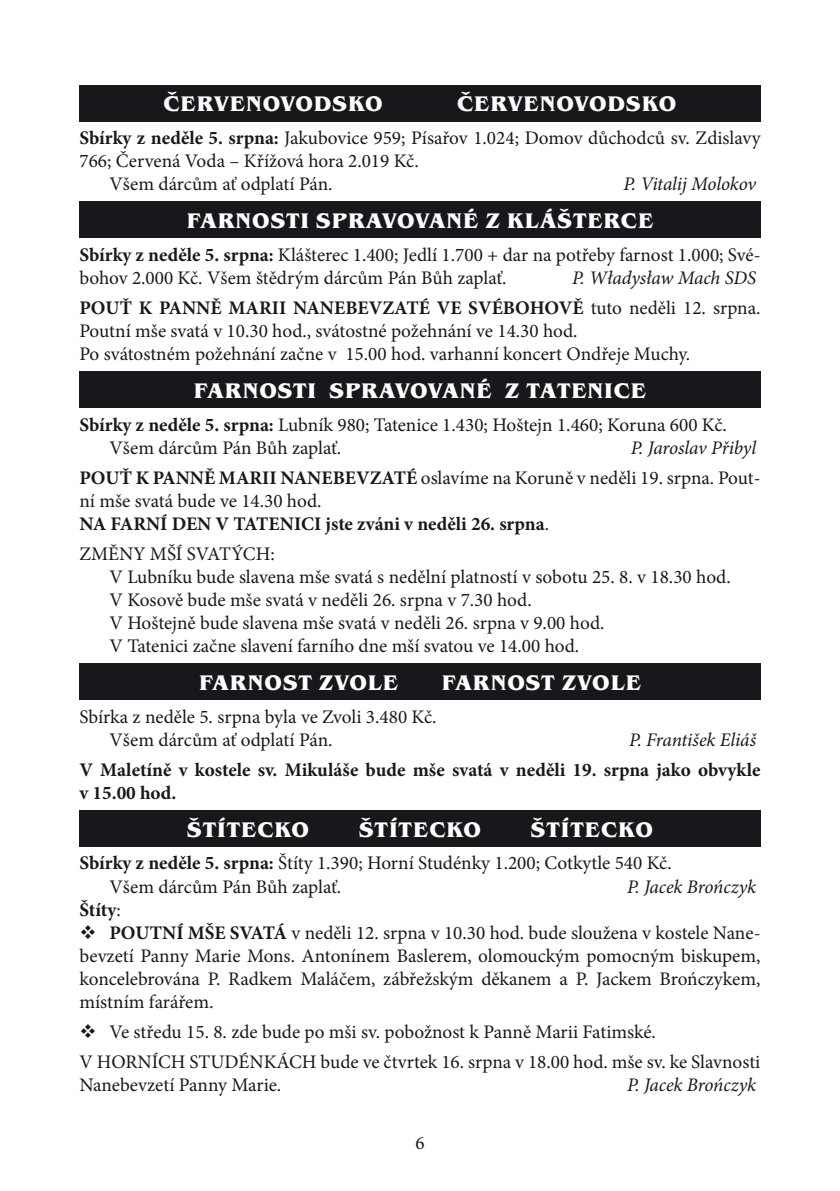
<style>
.page{position:relative;width:840px;height:1191px;background:#fff}
.page>*{position:absolute;margin:0;border:0;box-sizing:border-box;transform-origin:0 0}
.t1{font:700 21.8px "Benguiat Itc TOT";letter-spacing:.045em;color:#fff}
.t2{font:19.2px/23px "Minion Pro";color:#1a171c}
.t3{font:700 19.2px/23px "Minion Pro";color:#1a171c}
.t4{font:italic 19.2px "Minion Pro";letter-spacing:-.01em;color:#1a171c}
.t5{font:19px "Minion Pro";color:#1a171c}
.s1{font-weight:700}
.s2{font-weight:400;font-style:italic}
.s3{font-weight:400}
.s4{font-style:italic}
</style>
<div class="page">
<div style="left:79px;top:85px;width:681px;height:36px;background:#1a171c"></div>
<div style="left:79px;top:201px;width:681px;height:37px;background:#1a171c"></div>
<div style="left:79px;top:371px;width:681px;height:36px;background:#1a171c"></div>
<div style="left:79px;top:663px;width:681px;height:36px;background:#1a171c"></div>
<div style="left:79px;top:810px;width:681px;height:36px;background:#1a171c"></div>
<p class="t1" style="left:163px;top:91px;width:221px">ČERVENOVODSKO</p>
<p class="t1" style="left:457px;top:91px;width:221px">ČERVENOVODSKO</p>
<p class="t2" style="left:79px;top:127px;width:682px"><span class="s1">Sbírky z neděle 5. srpna:</span> Jakubovice 959; Písařov 1.024; Domov důchodců sv. Zdislavy</p>
<p class="t2" style="left:79px;top:150px;width:340px">766; Červená Voda – Křížová hora 2.019 Kč.</p>
<p class="t2" style="left:109px;top:173px;width:224px">Všem dárcům ať odplatí Pán.</p>
<p class="t4" style="left:623px;top:171px;width:134px">P. Vitalij Molokov</p>
<p class="t1" style="left:187px;top:208px;width:467px">FARNOSTI SPRAVOVANÉ Z KLÁŠTERCE</p>
<p class="t2" style="left:79px;top:243px;width:682px"><span class="s1">Sbírky z neděle 5. srpna:</span> Klášterec 1.400; Jedlí 1.700 + dar na potřeby farnost 1.000; Své&shy;bohov 2.000 Kč. Všem štědrým dárcům Pán Bůh zaplať.</p>
<p class="t3" style="left:79px;top:262px;width:682px;line-height:30.2px;text-align:right"><span class="s2">P. Władysław Mach SDS<br></span>POUŤ K PANNĚ MARII NANEBEVZATÉ VE SVÉBOHOVĚ <span class="s3">tuto neděli 12. srpna.</span></p>
<p class="t2" style="left:79px;top:320px;width:612px">Poutní mše svatá v 10.30 hod., svátostné požehnání ve 14.30 hod.<br>Po svátostném požehnání začne v 15.00 hod. varhanní koncert Ondřeje Muchy.</p>
<p class="t1" style="left:194px;top:378px;width:453px">FARNOSTI SPRAVOVANÉ Z TATENICE</p>
<p class="t2" style="left:109px;top:413px;width:618px;text-indent:-30px"><span class="s1">Sbírky z neděle 5. srpna:</span> Lubník 980; Tatenice 1.430; Hoštejn 1.460; Koruna 600 Kč.<br>Všem dárcům Pán Bůh zaplať.</p>
<p class="t2" style="left:79px;top:432px;width:682px;line-height:30.2px;text-align:right"><span class="s4">P. Jaroslav Přibyl<br></span><span class="s1">POUŤ K PANNĚ MARII NANEBEVZATÉ</span> oslavíme na Koruně v neděli 19. srpna. Pout-</p>
<p class="t3" style="left:79px;top:489px;width:471px"><span class="s3">ní mše svatá bude ve 14.30 hod.<br></span>NA FARNÍ DEN V TATENICI jste zváni v neděli 26. srpna<span class="s3">.</span></p>
<p class="t2" style="left:109px;top:542px;width:622px;text-indent:-30px">ZMĚNY MŠÍ SVATÝCH:<br>V Lubníku bude slavena mše svatá s nedělní platností v sobotu 25. 8. v 18.30 hod.<br>V Kosově bude mše svatá v neděli 26. srpna v 7.30 hod.<br>V Hoštejně bude slavena mše svatá v neděli 26. srpna v 9.00 hod.<br>V Tatenici začne slavení farního dne mší svatou ve 14.00 hod.</p>
<p class="t1" style="left:199px;top:670px;width:200px">FARNOST ZVOLE</p>
<p class="t1" style="left:441px;top:670px;width:200px">FARNOST ZVOLE</p>
<p class="t2" style="left:109px;top:705px;width:328px;text-indent:-30px">Sbírka z neděle 5. srpna byla ve Zvoli 3.480 Kč.<br>Všem dárcům ať odplatí Pán.</p>
<p class="t4" style="left:629px;top:726px;width:128px">P. František Eliáš</p>
<p class="t3" style="left:79px;top:758px;width:682px">V Maletíně v kostele sv. Mikuláše bude mše svatá v neděli 19. srpna jako obvykle v 15.00 hod.</p>
<p class="t1" style="left:187px;top:816px;width:123px">ŠTÍTECKO</p>
<p class="t1" style="left:359px;top:816px;width:123px">ŠTÍTECKO</p>
<p class="t1" style="left:530px;top:816px;width:123px">ŠTÍTECKO</p>
<p class="t2" style="left:109px;top:852px;width:563px;text-indent:-30px"><span class="s1">Sbírky z neděle 5. srpna:</span> Štíty 1.390; Horní Studénky 1.200; Cotkytle 540 Kč.<br>Všem dárcům Pán Bůh zaplať.</p>
<p class="t4" style="left:626px;top:873px;width:131px">P. Jacek Brończyk</p>
<p class="t3" style="left:79px;top:897px;width:43px">Štíty<span class="s3">:</span></p>
<p class="t2" style="left:79px;top:921px;width:682px;text-align:justify">❖ <span class="s1">POUTNÍ MŠE SVATÁ</span> v neděli 12. srpna v 10.30 hod. bude sloužena v kostele Nane&shy;bevzetí Panny Marie Mons. Antonínem Baslerem, olomouckým pomocným biskupem, koncelebrována P. Radkem Maláčem, zábřežským děkanem a P. Jackem Brończykem, místním farářem.</p>
<p class="t2" style="left:79px;top:1016px;width:682px;line-height:30.2px">❖ Ve středu 15. 8. zde bude po mši sv. pobožnost k Panně Marii Fatimské.<br>V HORNÍCH STUDÉNKÁCH bude ve čtvrtek 16. srpna v 18.00 hod. mše sv. ke Slavnosti</p>
<p class="t2" style="left:79px;top:1073px;width:203px">Nanebevzetí Panny Marie.</p>
<p class="t4" style="left:626px;top:1071px;width:131px">P. Jacek Brończyk</p>
<p class="t5" style="left:415px;top:1130px;width:11px">6</p>
</div>
